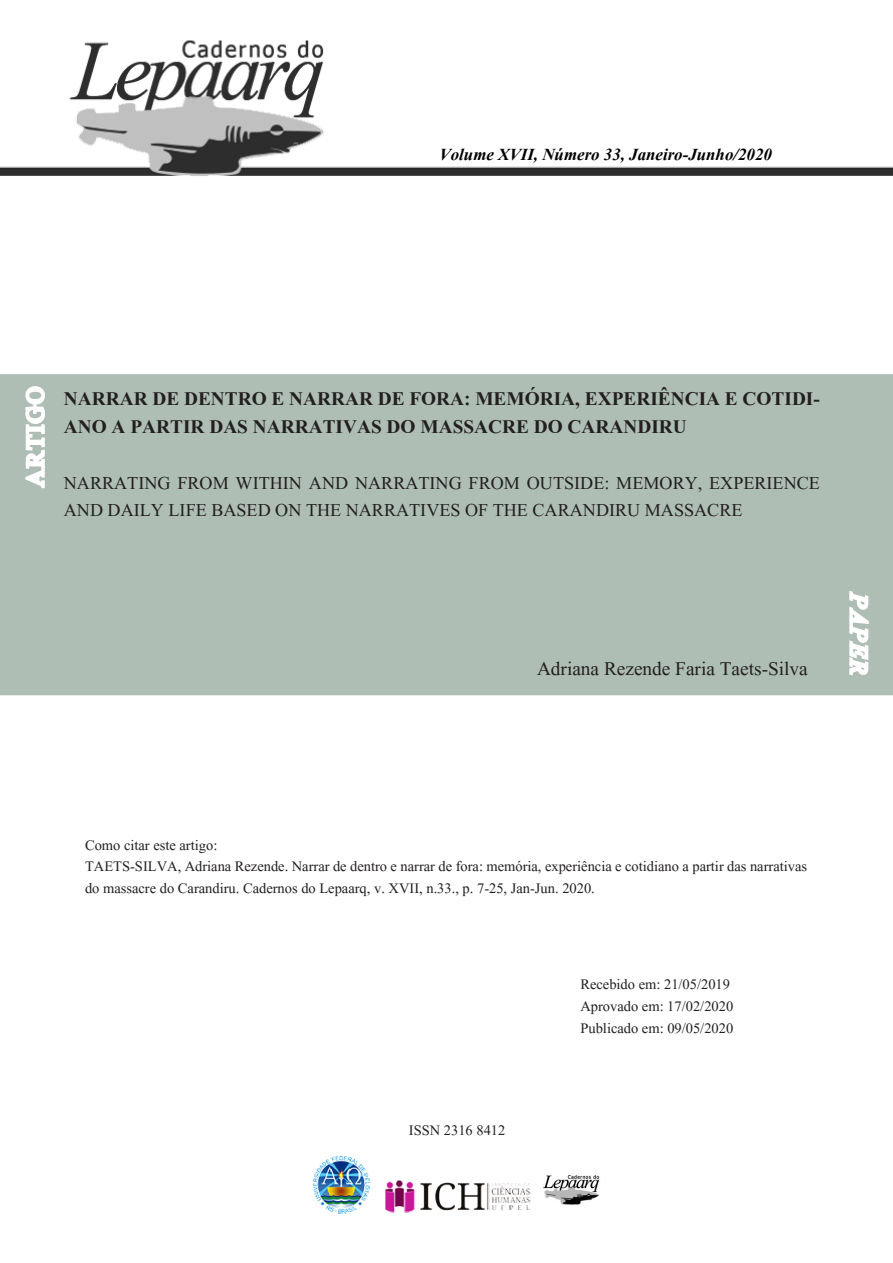
<style>
.page{position:relative;width:893px;height:1263px;background:#fff}
.page>*{position:absolute;margin:0;border:0;box-sizing:border-box;transform-origin:0 0}
.t1{font:700 24px/28.8px "Aparajita";color:#231f20}
.t2{font:24px "Aparajita";color:#231f20}
.t3{font:22.5px/27px "Aparajita";color:#231f20}
.t4{font:italic 700 21px "Aparajita";color:#000}
.t5{font:18px/21.6px "Aparajita";color:#231f20}
</style>
<div class="page">
<img style="left:0;top:40px;width:893px;height:136px">
<div style="left:0;top:374px;width:893px;height:322px;background:#aebeb5"></div>
<svg style="left:23px;top:384px;width:24px;height:106px"></svg>
<img style="left:313px;top:1156px;width:57px;height:57px">
<img style="left:385px;top:1180px;width:146px;height:33px">
<img style="left:543px;top:1175px;width:57px;height:30px">
<svg style="left:847px;top:589px;width:27px;height:89px"></svg>
<p class="t4" style="left:440px;top:144px;width:334px">Volume XVII, Número 33, Janeiro-Junho/2020</p>
<h1 class="t1" style="left:64px;top:386px;width:758px">NARRAR DE DENTRO E NARRAR DE FORA: MEMÓRIA, EXPERIÊNCIA E COTIDI-<br>ANO A PARTIR DAS NARRATIVAS DO MASSACRE DO CARANDIRU</h1>
<p class="t3" style="left:64px;top:472px;width:758px">NARRATING FROM WITHIN AND NARRATING FROM OUTSIDE: MEMORY, EXPERIENCE<br>AND DAILY LIFE BASED ON THE NARRATIVES OF THE CARANDIRU MASSACRE</p>
<h1 class="t2" style="left:537px;top:657px;width:272px">Adriana Rezende Faria Taets-Silva</h1>
<p class="t5" style="left:85px;top:836px;width:724px">Como citar este artigo:<br>TAETS-SILVA, Adriana Rezende. Narrar de dentro e narrar de fora: memória, experiência e cotidiano a partir das narrativas do massacre do Carandiru. Cadernos do Lepaarq, v. XVII, n.33., p. 7-25, Jan-Jun. 2020.</p>
<p class="t5" style="left:409px;top:1121px;width:98px">ISSN 2316 8412</p>
<p class="t5" style="left:580px;top:976px;width:154px">Recebido em: 21/05/2019<br>Aprovado em: 17/02/2020<br>Publicado em: 09/05/2020</p>
</div>
